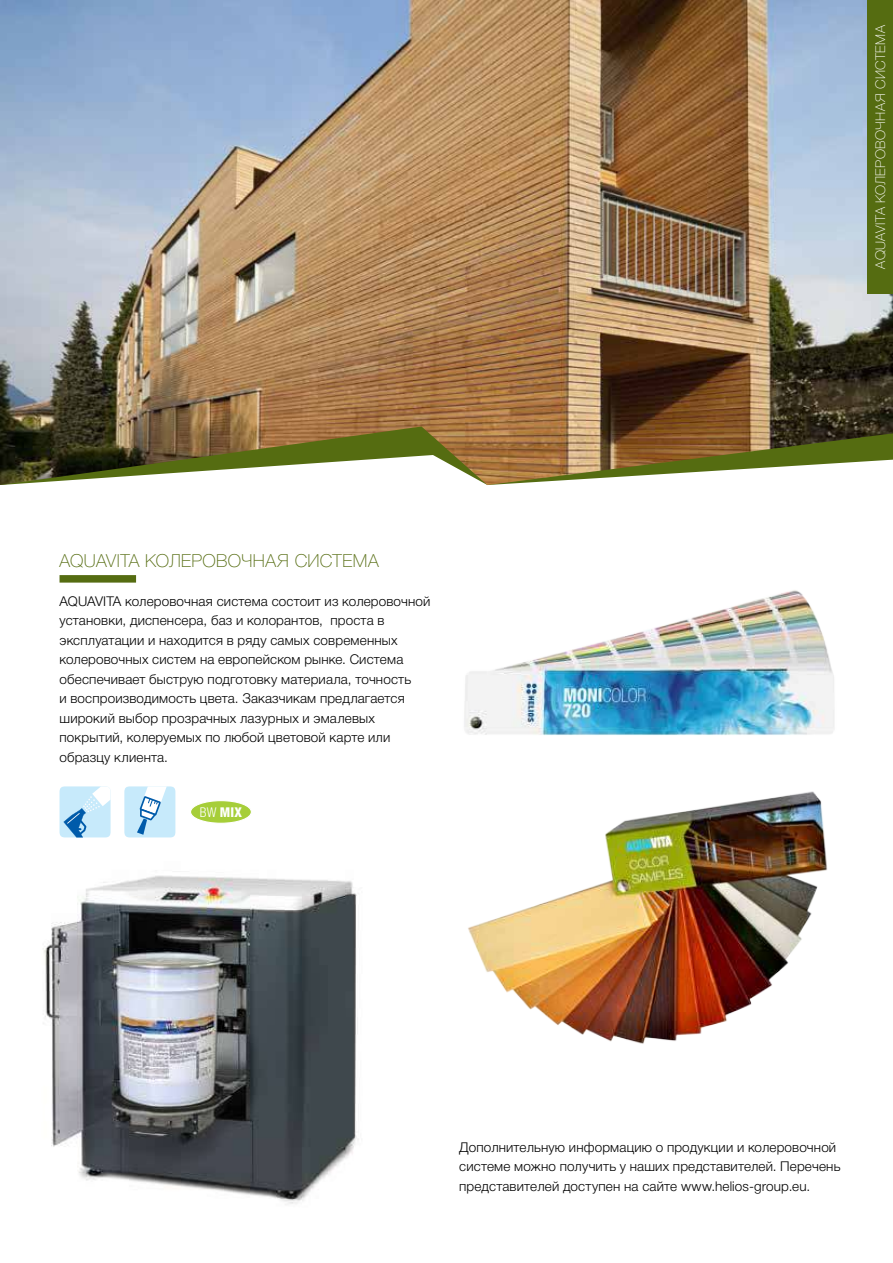
<style>
.page{position:relative;width:893px;height:1263px;background:#fff}
.page>*{position:absolute;margin:0;border:0;box-sizing:border-box;transform-origin:0 0}
.t1{font:100 18px "Helvetica Neue Cyr";letter-spacing:.015em;color:#556c11}
.t2{font:300 13.5px/19.5px "Helvetica Neue Cyr";letter-spacing:.01em;color:#000}
.t3{font:100 13.5px "Helvetica Neue Cyr";letter-spacing:.03em;color:#fff}
.t4{font:800 condensed 13.5px "Helvetica Neue LT Pro";color:#fff}
.s1{font-weight:300}
</style>
<div class="page">
<img style="left:0;top:0;width:893px;height:485px">
<div style="left:60px;top:575px;width:76px;height:8px;background:#556c11"></div>
<div style="left:867px;top:0;width:26px;height:294px;background:#556c11"></div>
<img style="left:468px;top:791px;width:360px;height:253px">
<svg style="left:60px;top:786px;width:51px;height:51px"></svg>
<svg style="left:124px;top:786px;width:51px;height:51px"></svg>
<div style="left:191px;top:801px;width:60px;height:22px;background:#a6ce39;border-radius:50%"></div>
<div style="left:190px;top:800px;width:62px;height:24px;border:1px solid #fff;border-radius:50%"></div>
<img style="left:464px;top:590px;width:370px;height:145px">
<img style="left:43px;top:875px;width:315px;height:330px">
<h1 class="t1" style="left:60px;top:550px;width:321px">AQUAVITA КОЛЕРОВОЧНАЯ СИСТЕМА</h1>
<p class="t2" style="left:60px;top:591px;width:372px">AQUAVITA колеровочная система состоит из колеровочной установки, диспенсера, баз и колорантов, проста в эксплуатации и находится в ряду самых современных колеровочных систем на европейском рынке. Система обеспечивает быструю подготовку материала, точность<br>и воспроизводимость цвета. Заказчикам предлагается широкий выбор прозрачных лазурных и эмалевых покрытий, колеруемых по любой цветовой карте или образцу клиента.</p>
<p class="t4" style="left:200px;top:804px;width:44px"><span class="s1">BW</span> MIX</p>
<p class="t3" style="left:873px;top:268px;width:245px;rotate:-90deg">AQUAVITA КОЛЕРОВОЧНАЯ СИСТЕМА</p>
<p class="t2" style="left:459px;top:1137px;width:383px">Дополнительную информацию о продукции и колеровочной системе можно получить у наших представителей. Перечень представителей доступен на сайте www.helios-group.eu.</p>
</div>
